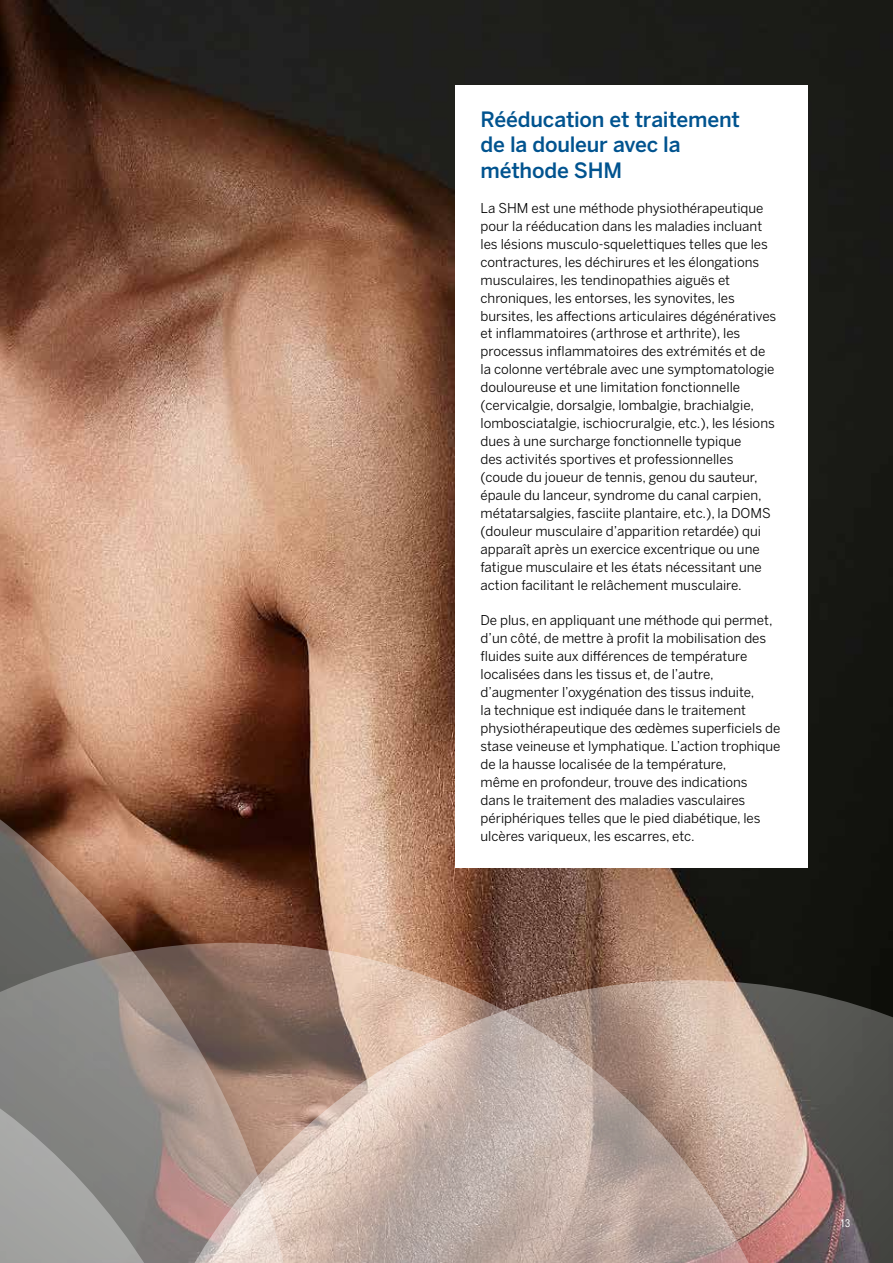
<style>
.page{position:relative;width:893px;height:1263px;background:#fff}
.page>*{position:absolute;margin:0;border:0;box-sizing:border-box;transform-origin:0 0}
.t1{font:500 21px/25.2px "Benton Sans";letter-spacing:-.01em;color:#00538f}
.t2{font:13.5px/18px "Benton Sans";color:#000}
.t3{font:condensed 10.5px "Helvetica LT Std";color:#fff}
</style>
<div class="page">
<img style="left:0;top:0;width:893px;height:980px">
<svg style="left:0;top:649px;width:305px;height:294px;background:#8d5f48"></svg>
<svg style="left:808px;top:980px;width:85px;height:283px;background:#564f4c"></svg>
<svg style="left:0;top:943px;width:808px;height:320px;background:#ac988e"></svg>
<div style="left:455px;top:85px;width:353px;height:782px;background:#fff"></div>
<h1 class="t1" style="left:480px;top:107px;width:261px">Rééducation et traitement de la douleur avec la méthode SHM</h1>
<p class="t2" style="left:480px;top:198px;width:297px">La SHM est une méthode physiothérapeutique pour la rééducation dans les maladies incluant les lésions musculo-squelettiques telles que les contractures, les déchirures et les élongations musculaires, les tendinopathies aiguës et chroniques, les entorses, les synovites, les bursites, les affections articulaires dégénératives et inflammatoires (arthrose et arthrite), les processus inflammatoires des extrémités et de la colonne vertébrale avec une symptomatologie douloureuse et une limitation fonctionnelle (cervicalgie, dorsalgie, lombalgie, brachialgie, lombosciatalgie, ischiocruralgie, etc.), les lésions dues à une surcharge fonctionnelle typique<br>des activités sportives et professionnelles (coude du joueur de tennis, genou du sauteur, épaule du lanceur, syndrome du canal carpien, métatarsalgies, fasciite plantaire, etc.), la DOMS (douleur musculaire d’apparition retardée) qui apparaît après un exercice excentrique ou une fatigue musculaire et les états nécessitant une action facilitant le relâchement musculaire.</p>
<p class="t2" style="left:480px;top:611px;width:302px">De plus, en appliquant une méthode qui permet, d’un côté, de mettre à profit la mobilisation des fluides suite aux différences de température localisées dans les tissus et, de l’autre, d’augmenter l’oxygénation des tissus induite,<br>la technique est indiquée dans le traitement physiothérapeutique des œdèmes superficiels de stase veineuse et lymphatique. L’action trophique de la hausse localisée de la température,<br>même en profondeur, trouve des indications dans le traitement des maladies vasculaires périphériques telles que le pied diabétique, les ulcères variqueux, les escarres, etc.</p>
<p class="t3" style="left:840px;top:1216px;width:12px">13</p>
</div>
